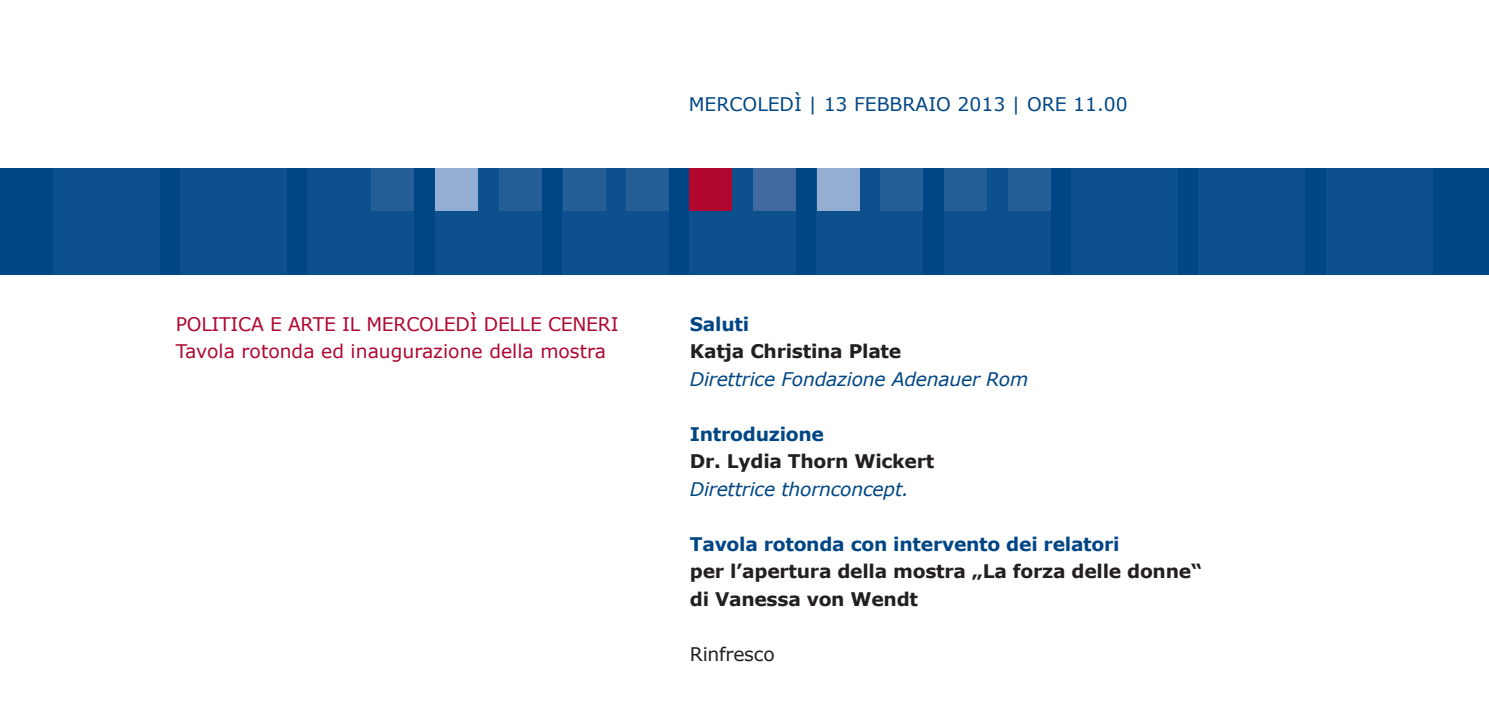
<style>
.page{position:relative;width:1489px;height:709px;background:#fff}
.page>*{position:absolute;margin:0;border:0;box-sizing:border-box;transform-origin:0 0}
.t1{font:700 18.75px/27.5px "Verdana";letter-spacing:-.015em;color:#231f20}
.t2{font:18.75px/27.5px "Verdana";letter-spacing:-.015em;color:#b00630}
.t3{font:700 18.75px "Verdana";letter-spacing:-.015em;color:#004684}
.t4{font:italic 18.75px "Verdana";letter-spacing:-.015em;color:#004684}
.t5{font:18.75px "Verdana";color:#004684}
.t6{font:18.75px "Verdana";color:#231f20}
</style>
<div class="page">
<div style="left:0;top:168px;width:1488px;height:106px;background:#004684"></div>
<div style="left:53px;top:168px;width:106px;height:106px;background:#0c518e"></div>
<div style="left:180px;top:168px;width:107px;height:106px;background:#0c518e"></div>
<div style="left:308px;top:168px;width:106px;height:106px;background:#0c518e"></div>
<div style="left:435px;top:168px;width:106px;height:106px;background:#0c518e"></div>
<div style="left:562px;top:168px;width:106px;height:106px;background:#0c518e"></div>
<div style="left:689px;top:168px;width:106px;height:106px;background:#0c518e"></div>
<div style="left:816px;top:168px;width:107px;height:106px;background:#0c518e"></div>
<div style="left:944px;top:168px;width:106px;height:106px;background:#0c518e"></div>
<div style="left:1071px;top:168px;width:106px;height:106px;background:#0c518e"></div>
<div style="left:1198px;top:168px;width:106px;height:106px;background:#0c518e"></div>
<div style="left:1325px;top:168px;width:106px;height:106px;background:#0c518e"></div>
<div style="left:626px;top:168px;width:42px;height:42px;background:#255d97"></div>
<div style="left:689px;top:168px;width:43px;height:42px;background:#b00630"></div>
<div style="left:753px;top:168px;width:43px;height:42px;background:#4269a0"></div>
<div style="left:817px;top:168px;width:42px;height:42px;background:#94aed3"></div>
<div style="left:880px;top:168px;width:42px;height:42px;background:#255d97"></div>
<div style="left:944px;top:168px;width:42px;height:42px;background:#255d97"></div>
<div style="left:1008px;top:168px;width:42px;height:42px;background:#255d97"></div>
<div style="left:563px;top:168px;width:42px;height:42px;background:#255d97"></div>
<div style="left:499px;top:168px;width:42px;height:42px;background:#255d97"></div>
<div style="left:371px;top:168px;width:42px;height:42px;background:#255d97"></div>
<div style="left:435px;top:168px;width:42px;height:42px;background:#94aed3"></div>
<p class="t5" style="left:688px;top:92px;width:440px">Mercoledì | 13 febbrAio 2013 | ore 11.00</p>
<p class="t2" style="left:176px;top:309px;width:444px">politicA e Arte il Mercoledì delle ceneri tavola rotonda ed inaugurazione della mostra</p>
<p class="t3" style="left:690px;top:312px;width:61px">saluti</p>
<p class="t1" style="left:690px;top:337px;width:213px">katja christina Plate</p>
<p class="t4" style="left:690px;top:367px;width:340px">Direttrice Fondazione Adenauer Rom</p>
<p class="t3" style="left:690px;top:422px;width:136px">introduzione</p>
<p class="t1" style="left:690px;top:447px;width:246px">dr. lydia thorn Wickert</p>
<p class="t4" style="left:690px;top:477px;width:220px">Direttrice thornconcept.</p>
<p class="t3" style="left:690px;top:532px;width:431px">tavola rotonda con intervento dei relatori</p>
<p class="t1" style="left:690px;top:557px;width:513px">per l’apertura della mostra „la forza delle donne“ di Vanessa von Wendt</p>
<p class="t6" style="left:690px;top:642px;width:86px">rinfresco</p>
</div>
